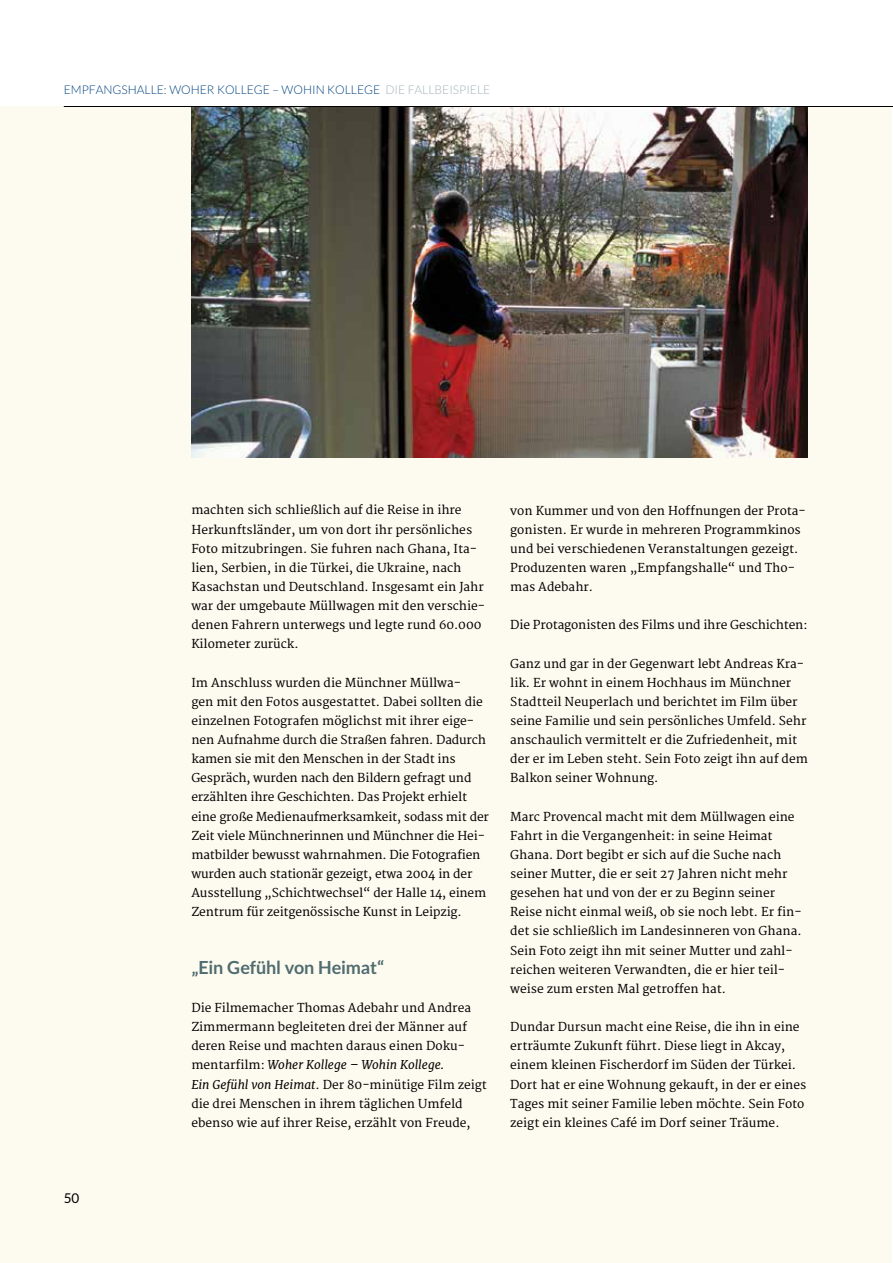
<style>
.page{position:relative;width:893px;height:1263px;background:#fff}
.page>*{position:absolute;margin:0;border:0;box-sizing:border-box;transform-origin:0 0}
.t1{font:700 18px "Lato";letter-spacing:-.01em;color:#506c70}
.t2{font:13.5px "Lato";color:#000}
.t3{font:12px/19.2px "Merriweather";color:#000}
.t4{font:300 12px "Lato";color:#004380}
.t5{font:300 12px "Lato";color:#a3b4b9}
.s1{color:#a3b4b9}
.s2{font-style:italic}
</style>
<div class="page">
<div style="left:0;top:106px;width:892px;height:1157px;background:#fdfaef"></div>
<img style="left:191px;top:107px;width:617px;height:350px">
<hr style="left:64px;top:106px;width:829px;height:1px;background:#000">
<p class="t4" style="left:64px;top:83px;width:352px">EMPFANGSHALLE: WOHE R KOLLEGE – WOHIN KOLLEGE <span class="s1">DI E FALLB</span></p>
<p class="t5" style="left:442px;top:83px;width:13px">EISPI</p>
<p class="t5" style="left:470px;top:83px;width:22px">ELE</p>
<p class="t2" style="left:64px;top:1191px;width:17px">50</p>
<p class="t3" style="left:191px;top:501px;width:295px">machten sich schließlich auf die Reise in ihre Herkunftsländer, um von dort ihr persönliches Foto mitzubringen. Sie fuhren nach Ghana, Ita&shy;lien, Serbien, in die Türkei, die Ukraine, nach Kasachstan und Deutschland. Insgesamt ein Jahr war der umgebaute Müllwagen mit den verschie&shy;denen Fahrern unterwegs und legte rund 60.000<br>Kilometer zurück.</p>
<p class="t3" style="left:191px;top:673px;width:299px">Im Anschluss wurden die Münchner Müllwa-<br>gen mit den Fotos ausgestattet. Dabei sollten die einzelnen Fotografen möglichst mit ihrer eige&shy;nen Aufnahme durch die Straßen fahren. Dadurch kamen sie mit den Menschen in der Stadt ins Gespräch, wurden nach den Bildern gefragt und erzählten ihre Geschichten. Das Projekt erhielt eine große Medienaufmerksamkeit, sodass mit der Zeit viele Münchnerinnen und Münchner die Hei&shy;matbilder bewusst wahrnahmen. Die Fotografien wurden auch stationär gezeigt, etwa 2004 in der Ausstellung „Schichtwechsel“ der Halle 14, einem Zentrum für zeitgenössische Kunst in Leipzig.</p>
<h1 class="t1" style="left:191px;top:957px;width:194px">„Ein Gefühl von Heimat“</h1>
<p class="t3" style="left:191px;top:999px;width:297px">Die Filmemacher Thomas Adebahr und Andrea Zimmermann begleiteten drei der Männer auf deren Reise und machten daraus einen Doku&shy;mentarfilm: <span class="s2">Woher Kollege – Wohin Kollege.<br>Ein Gefühl von Heimat</span>. Der 80-minütige Film zeigt die drei Menschen in ihrem täglichen Umfeld ebenso wie auf ihrer Reise, erzählt von Freude,</p>
<p class="t3" style="left:510px;top:501px;width:297px">von Kummer und von den Hoffnungen der Prota&shy;gonisten. Er wurde in mehreren Programmkinos und bei verschiedenen Veranstaltungen gezeigt.<br>Produzenten waren „Empfangshalle“ und Tho&shy;mas Adebahr.</p>
<p class="t3" style="left:510px;top:616px;width:299px">Die Protagonisten des Films und ihre Geschichten:</p>
<p class="t3" style="left:510px;top:654px;width:299px">Ganz und gar in der Gegenwart lebt Andreas Kra&shy;lik. Er wohnt in einem Hochhaus im Münchner Stadtteil Neuperlach und berichtet im Film über seine Familie und sein persönliches Umfeld. Sehr anschaulich vermittelt er die Zufriedenheit, mit der er im Leben steht. Sein Foto zeigt ihn auf dem Balkon seiner Wohnung.</p>
<p class="t3" style="left:510px;top:807px;width:293px">Marc Provencal macht mit dem Müllwagen eine Fahrt in die Vergangenheit: in seine Heimat Ghana. Dort begibt er sich auf die Suche nach seiner Mutter, die er seit 27 Jahren nicht mehr gesehen hat und von der er zu Beginn seiner Reise nicht einmal weiß, ob sie noch lebt. Er fin&shy;det sie schließlich im Landesinneren von Ghana.<br>Sein Foto zeigt ihn mit seiner Mutter und zahl&shy;reichen weiteren Verwandten, die er hier teil&shy;weise zum ersten Mal getroffen hat.</p>
<p class="t3" style="left:510px;top:1018px;width:298px">Dundar Dursun macht eine Reise, die ihn in eine erträumte Zukunft führt. Diese liegt in Akcay, einem kleinen Fischerdorf im Süden der Türkei.<br>Dort hat er eine Wohnung gekauft, in der er eines Tages mit seiner Familie leben möchte. Sein Foto zeigt ein kleines Café im Dorf seiner Träume.</p>
</div>
